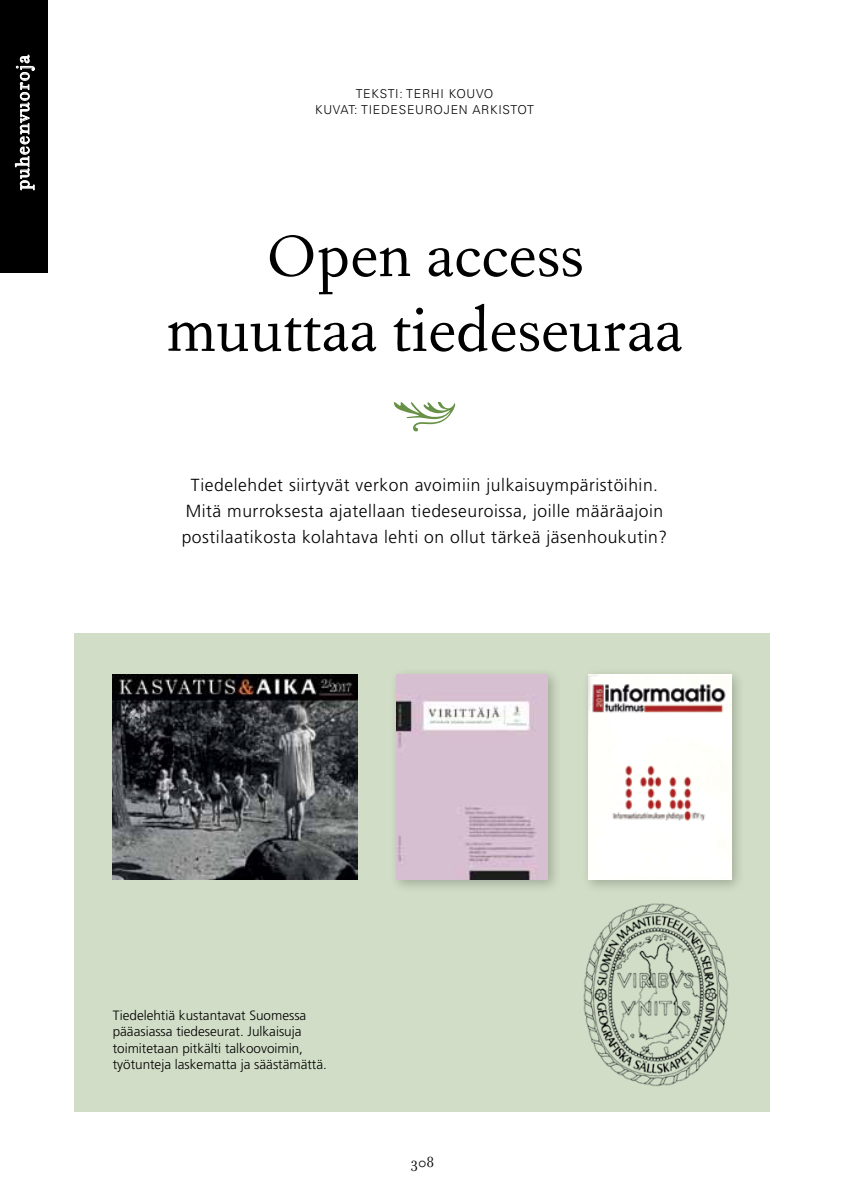
<style>
.page{position:relative;width:849px;height:1181px;background:#fff}
.page>*{position:absolute;margin:0;border:0;box-sizing:border-box;transform-origin:0 0}
.t1{font:70.7px/74.7px "Fournier";color:#000;text-align:center}
.t2{font:21px "Filosofia OT";letter-spacing:.05em;color:#fff}
.t3{font:300 17.5px/26.2px "Frutiger LT Std";letter-spacing:.03em;color:#000;text-align:center}
.t4{font:15.75px "Filosofia OT";color:#000}
.t5{font:300 13.47px/16.1px "Frutiger LT Std";color:#000}
.t6{font:300 12.25px/15.8px "Univers LT Std";letter-spacing:.06em;color:#000;text-align:center}
</style>
<div class="page">
<div style="left:74px;top:632px;width:695px;height:479px;background:#d1ddc6"></div>
<div style="left:0;top:0;width:47px;height:273px;background:#000"></div>
<svg style="left:15px;top:55px;width:20px;height:135px"></svg>
<svg style="left:393px;top:402px;width:62px;height:29px"></svg>
<img style="left:583px;top:903px;width:146px;height:183px">
<img style="left:113px;top:675px;width:244px;height:204px">
<div style="left:389px;top:667px;width:173px;height:226px;background:#000;opacity:.23"></div>
<img style="left:396px;top:674px;width:151px;height:205px">
<div style="left:581px;top:667px;width:164px;height:226px;background:#000;opacity:.23"></div>
<img style="left:588px;top:674px;width:143px;height:205px">
<p class="t2" style="left:11px;top:190px;width:137px;rotate:-90deg">puheenvuoroja</p>
<p class="t6" style="left:315px;top:86px;width:220px">TEKSTI: TERHI KOUVO<br>KUVAT: TIEDESEUROJEN ARKISTOT</p>
<h1 class="t1" style="left:166px;top:222px;width:517px">Open access muuttaa tiedeseuraa</h1>
<p class="t3" style="left:182px;top:472px;width:487px">Tiedelehdet siirtyvät verkon avoimiin julkaisuympäristöihin.<br>Mitä murroksesta ajatellaan tiedeseuroissa, joille määräajoin postilaatikosta kolahtava lehti on ollut tärkeä jäsenhoukutin?</p>
<p class="t5" style="left:113px;top:1007px;width:216px">Tiedelehtiä kustantavat Suomessa pääasiassa tiedeseurat. Julkaisuja toimitetaan pitkälti talkoovoimin, työtunteja laskematta ja säästämättä.</p>
<p class="t4" style="left:410px;top:1153px;width:25px">308</p>
</div>
